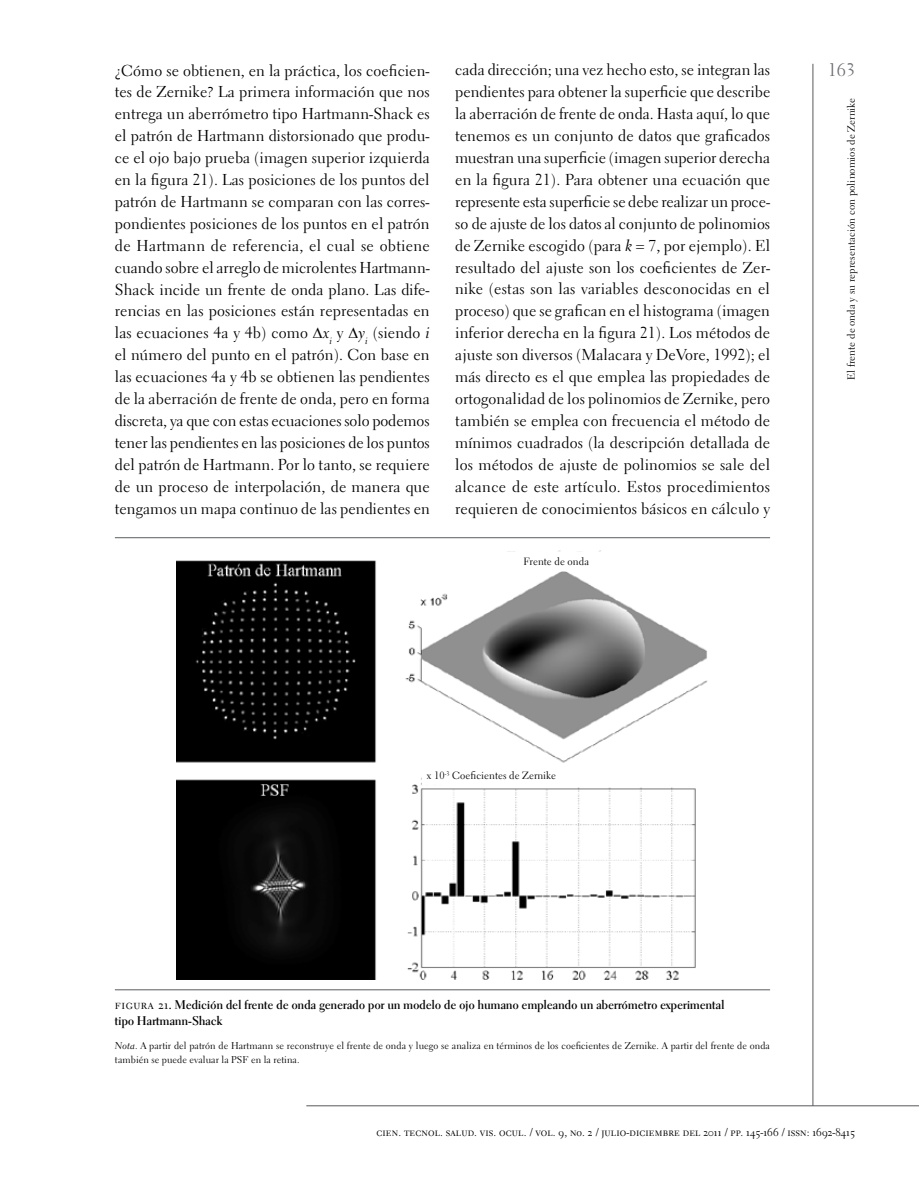
<style>
.page{position:relative;width:919px;height:1191px;background:#fff}
.page>*{position:absolute;margin:0;border:0;box-sizing:border-box;transform-origin:0 0}
.t1{font:18px "Electra LT Std";color:#6d6e71}
.t2{font:15.75px/21.9px "Electra LT Std";letter-spacing:.01em;color:#000;text-align:justify}
.t3{font:12.75px/16.2px "Electra LT Std Bold Display";letter-spacing:.025em;color:#000}
.t4{font:11.25px "Electra LT Std";letter-spacing:.01em;color:#000}
.t5{font:10.5px "Electra LT Std";letter-spacing:.01em;color:#000}
.t6{font:9.9px/13.5px "Electra LT Std";letter-spacing:.01em;color:#000}
.s1{font-family:"Electra LT Std Cursive"}
.s2{font-family:"Electra LT Std"}
</style>
<div class="page">
<hr style="left:812px;top:64px;width:1px;height:1042px;background:#58595b">
<hr style="left:306px;top:1105px;width:612px;height:1px;background:#58595b">
<hr style="left:115px;top:537px;width:655px;height:1px;background:#6d6e71">
<hr style="left:115px;top:989px;width:655px;height:1px;background:#6d6e71">
<img style="left:177px;top:550px;width:530px;height:429px">
<div style="left:422px;top:765px;width:251px;height:20px;background:#fff"></div>
<div style="left:430px;top:551px;width:251px;height:20px;background:#fff"></div>
<p class="t2" style="left:115px;top:59px;width:316px">¿Cómo se obtienen, en la práctica, los coeficien&shy;tes de Zernike? La primera información que nos entrega un aberrómetro tipo Hartmann-Shack es el patrón de Hartmann distorsionado que produ&shy;ce el ojo bajo prueba (imagen superior izquierda en la figura 21). Las posiciones de los puntos del patrón de Hartmann se comparan con las corres&shy;pondientes posiciones de los puntos en el patrón de Hartmann de referencia, el cual se obtiene cuando sobre el arreglo de microlentes Hartmann-Shack incide un frente de onda plano. Las dife&shy;rencias en las posiciones están representadas en las ecuaciones 4a y 4b) como <span class="s1">x</span><sub>i</sub> y <span class="s1">y</span><sub>i</sub> (siendo <span class="s1">i </span>el número del punto en el patrón). Con base en las ecuaciones 4a y 4b se obtienen las pendientes de la aberración de frente de onda, pero en forma discreta, ya que con estas ecuaciones solo podemos tener las pendientes en las posiciones de los puntos del patrón de Hartmann. Por lo tanto, se requiere de un proceso de interpolación, de manera que tengamos un mapa continuo de las pendientes en</p>
<p class="t2" style="left:455px;top:59px;width:316px">cada dirección; una vez hecho esto, se integran las pendientes para obtener la superficie que describe la aberración de frente de onda. Hasta aquí, lo que tenemos es un conjunto de datos que graficados muestran una superficie (imagen superior derecha en la figura 21). Para obtener una ecuación que represente esta superficie se debe realizar un proce&shy;so de ajuste de los datos al conjunto de polinomios de Zernike escogido (para <span class="s1">k</span> = 7, por ejemplo). El resultado del ajuste son los coeficientes de Zer&shy;nike (estas son las variables desconocidas en el proceso) que se grafican en el histograma (imagen inferior derecha en la figura 21). Los métodos de ajuste son diversos (Malacara y DeVore, 1992); el más directo es el que emplea las propiedades de ortogonalidad de los polinomios de Zernike, pero también se emplea con frecuencia el método de mínimos cuadrados (la descripción detallada de los métodos de ajuste de polinomios se sale del alcance de este artículo. Estos procedimientos requieren de conocimientos básicos en cálculo y</p>
<p class="t5" style="left:523px;top:555px;width:67px">Frente de onda</p>
<p class="t1" style="left:827px;top:59px;width:29px">163</p>
<p class="t5" style="left:844px;top:380px;width:283px;rotate:-90deg">El frente de onda y su representación con polinomios de Zernike</p>
<p class="t5" style="left:427px;top:769px;width:131px">x 10<sup>-3</sup> Coeficientes de Zernike</p>
<p class="t3" style="left:115px;top:996px;width:611px"><span class="s2">figura 21</span>. Medición del frente de onda generado por un modelo de ojo humano empleando un aberrómetro experimental tipo Hartmann-Shack</p>
<p class="t6" style="left:115px;top:1039px;width:656px"><span class="s1">Nota</span>. A partir del patrón de Hartmann se reconstruye el frente de onda y luego se analiza en términos de los coeficientes de Zernike. A partir del frente de onda también se puede evaluar la PSF en la retina.</p>
<p class="t4" style="left:376px;top:1124px;width:480px">cien. tecnol. salud. vis. ocul. / vol. 9, no. 2 / julio-diciembre del 2011 / pp. 145-166 / issn: 1692-8415</p>
</div>
